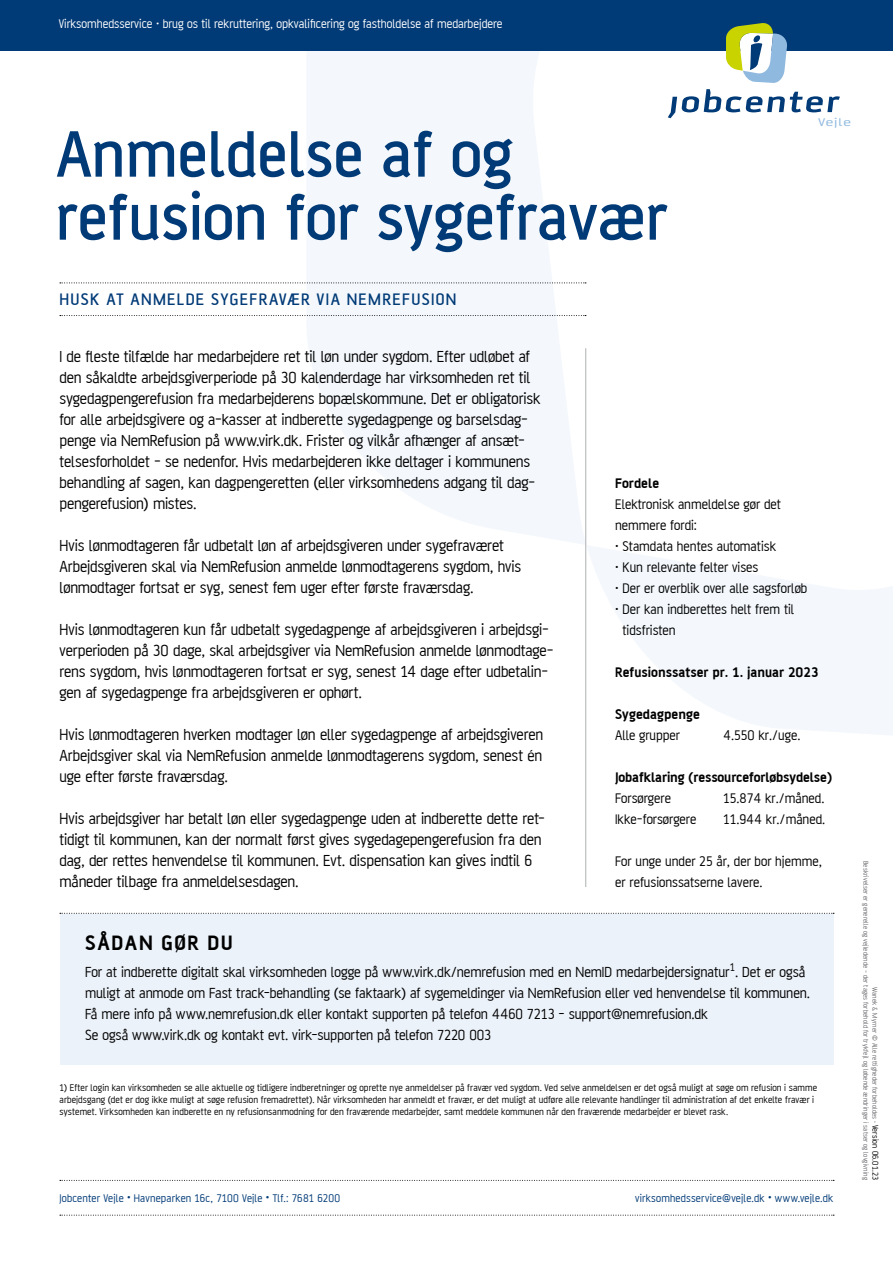
<style>
.page{position:relative;width:893px;height:1263px;background:#fff}
.page>*{position:absolute;margin:0;border:0;box-sizing:border-box;transform-origin:0 0}
.t1{font:500 70.5px/63px "AF Battersea";color:#003a77}
.t2{font:700 22.5px "AF Battersea";letter-spacing:.07em;color:#000}
.t3{font:500 18px "AF Battersea";letter-spacing:.075em;color:#003a77}
.P_smaller{font:17.25px/21px "AF Battersea";letter-spacing:-.01em;color:#000}
.P_kontakt{font:15.75px/21px "AF Battersea";letter-spacing:-.005em;color:#000}
.P_right{font:15px/21px "AF Battersea";color:#000}
.P_right_bold{font:700 15px "AF Battersea";color:#000}
.P_virksomhedsservice{font:13.5px "AF Battersea";color:#fff}
.t4{font:12px "AF Battersea";letter-spacing:.015em;color:#003a77}
.t5{font:12px "AF Battersea";letter-spacing:.05em;color:#90b9df;scale:1.5 1}
.P_footnote{font:10.5px/12px "AF Battersea";letter-spacing:.01em;color:#000}
.t6{font:7.5px/9px "AF Battersea";letter-spacing:.015em;color:#68676c;text-align:right}
.s1{font-size:9px;color:#000}
</style>
<div class="page">
<svg style="left:306px;top:51px;width:587px;height:700px"></svg>
<div style="left:0;top:0;width:893px;height:51px;background:#003a77"></div>
<div style="left:60px;top:913px;width:773px;height:151px;background:#ecf2f9"></div>
<hr style="left:585px;top:348px;width:1px;height:539px;background:#aeafb2">
<svg style="left:60px;top:913px;width:774px;height:1px"></svg>
<svg style="left:668px;top:89px;width:172px;height:29px"></svg>
<svg style="left:726px;top:23px;width:62px;height:60px"></svg>
<svg style="left:60px;top:1180px;width:774px;height:1px"></svg>
<svg style="left:60px;top:1215px;width:774px;height:1px"></svg>
<svg style="left:60px;top:283px;width:526px;height:1px"></svg>
<svg style="left:60px;top:315px;width:526px;height:1px"></svg>
<p class="P_virksomhedsservice" style="left:59px;top:16px;width:445px">Virksomhedsservice · brug os til rekruttering, opkvalificering og fastholdelse af medarbejdere</p>
<h1 class="t1" style="left:56px;top:123px;width:613px">Anmeldelse af og refusion for sygefravær</h1>
<h2 class="t3" style="left:60px;top:290px;width:398px">HUSK AT ANMELDE SYGEFRAVÆR VIA NEMREFUSION</h2>
<p class="t5" style="left:818px;top:116px;width:23px">Vejle</p>
<p class="P_smaller" style="left:60px;top:346px;width:482px">I de fleste tilfælde har medarbejdere ret til løn under sygdom. Efter udløbet af den såkaldte arbejdsgiverperiode på 30 kalenderdage har virksomheden ret til sygedagpengerefusion fra medarbejderens bopælskommune. Det er obligatorisk for alle arbejdsgivere og a-kasser at indberette sygedagpenge og barselsdag&shy;penge via NemRefusion på www.virk.dk. Frister og vilkår afhænger af ansæt&shy;telsesforholdet - se nedenfor. Hvis medarbejderen ikke deltager i kommunens behandling af sagen, kan dagpengeretten (eller virksomhedens adgang til dag&shy;pengerefusion) mistes.</p>
<p class="P_smaller" style="left:60px;top:535px;width:446px">Hvis lønmodtageren får udbetalt løn af arbejdsgiveren under sygefraværet</p>
<p class="P_smaller" style="left:60px;top:556px;width:463px">Arbejdsgiveren skal via NemRefusion anmelde lønmodtagerens sygdom, hvis lønmodtager fortsat er syg, senest fem uger efter første fraværsdag.</p>
<p class="P_smaller" style="left:60px;top:619px;width:495px">Hvis lønmodtageren kun får udbetalt sygedagpenge af arbejdsgiveren i arbejdsgi&shy;verperioden på 30 dage, skal arbejdsgiver via NemRefusion anmelde lønmodtage&shy;rens sygdom, hvis lønmodtageren fortsat er syg, senest 14 dage efter udbetalin&shy;gen af sygedagpenge fra arbejdsgiveren er ophørt.</p>
<p class="P_smaller" style="left:60px;top:724px;width:485px">Hvis lønmodtageren hverken modtager løn eller sygedagpenge af arbejdsgiveren</p>
<p class="P_smaller" style="left:60px;top:745px;width:484px">Arbejdsgiver skal via NemRefusion anmelde lønmodtagerens sygdom, senest én uge efter første fraværsdag.</p>
<p class="P_smaller" style="left:60px;top:808px;width:487px">Hvis arbejdsgiver har betalt løn eller sygedagpenge uden at indberette dette ret&shy;tidigt til kommunen, kan der normalt først gives sygedagepengerefusion fra den dag, der rettes henvendelse til kommunen. Evt. dispensation kan gives indtil 6 måneder tilbage fra anmeldelsesdagen.</p>
<p class="P_right_bold" style="left:615px;top:475px;width:46px">Fordele</p>
<p class="P_right" style="left:615px;top:493px;width:167px">Elektronisk anmeldelse gør det nemmere fordi:</p>
<p class="P_right" style="left:615px;top:535px;width:162px">· Stamdata hentes automatisk</p>
<p class="P_right" style="left:615px;top:556px;width:145px">· Kun relevante felter vises</p>
<p class="P_right" style="left:615px;top:577px;width:194px">· Der er overblik over alle sagsforløb</p>
<p class="P_right" style="left:622px;top:598px;width:173px;text-indent:-7px">· Der kan indberettes helt frem til tidsfristen</p>
<p class="P_right_bold" style="left:615px;top:664px;width:205px">Refusionssatser pr. 1. januar 2023</p>
<p class="P_right_bold" style="left:615px;top:706px;width:86px">Sygedagpenge</p>
<p class="P_right" style="left:615px;top:724px;width:67px">Alle grupper</p>
<p class="P_right" style="left:723px;top:724px;width:79px">4.550 kr./uge.</p>
<p class="P_right_bold" style="left:615px;top:769px;width:219px">Jobafklaring (ressourceforløbsydelse)</p>
<p class="P_right" style="left:615px;top:787px;width:57px">Forsørgere</p>
<p class="P_right" style="left:723px;top:787px;width:103px">15.874 kr./måned.</p>
<p class="P_right" style="left:615px;top:808px;width:83px">Ikke-forsørgere</p>
<p class="P_right" style="left:723px;top:808px;width:104px">11.944 kr./måned.</p>
<p class="P_right" style="left:615px;top:850px;width:208px">For unge under 25 år, der bor hjemme, er refusionssatserne lavere.</p>
<h3 class="t2" style="left:85px;top:930px;width:149px">SÅDAN GØR DU</h3>
<p class="P_kontakt" style="left:85px;top:961px;width:726px">For at indberette digitalt skal virksomheden logge på www.virk.dk/nemrefusion med en NemID medarbejdersignatur<sup>1</sup>. Det er også muligt at anmode om Fast track-behandling (se faktaark) af sygemeldinger via NemRefusion eller ved henvendelse til kommunen.<br>Få mere info på www.nemrefusion.dk eller kontakt supporten på telefon 4460 7213 - support@nemrefusion.dk<br>Se også www.virk.dk og kontakt evt. virk-supporten på telefon 7220 003</p>
<p class="P_footnote" style="left:60px;top:1082px;width:759px">1) Efter login kan virksomheden se alle aktuelle og tidligere indberetninger og oprette nye anmeldelser på fravær ved sygdom. Ved selve anmeldelsen er det også muligt at søge om refusion i samme arbejdsgang (det er dog ikke muligt at søge refusion fremadrettet). Når virksomheden har anmeldt et fravær, er det muligt at udføre alle relevante handlinger til administration af det enkelte fravær i systemet. Virksomheden kan indberette en ny refusionsanmodning for den fraværende medarbejder, samt meddele kommunen når den fraværende medarbejder er blevet rask.</p>
<p class="t4" style="left:60px;top:1192px;width:282px">Jobcenter Vejle • Havneparken 16c, 7100 Vejle • Tlf.: 7681 6200</p>
<p class="t4" style="left:635px;top:1192px;width:200px">virksomhedsservice@vejle.dk • www.vejle.dk</p>
<p class="t6" style="left:879px;top:861px;width:320px;rotate:90deg">Wanek &amp; Myrner © Alle rettigheder forbeholdes · <span class="s1">Version 06.01.23<br></span>Beskrivelser er generelle og vejledende - der tages forbehold for trykfejl og løbende ændringer i satser og lovgivning</p>
</div>
